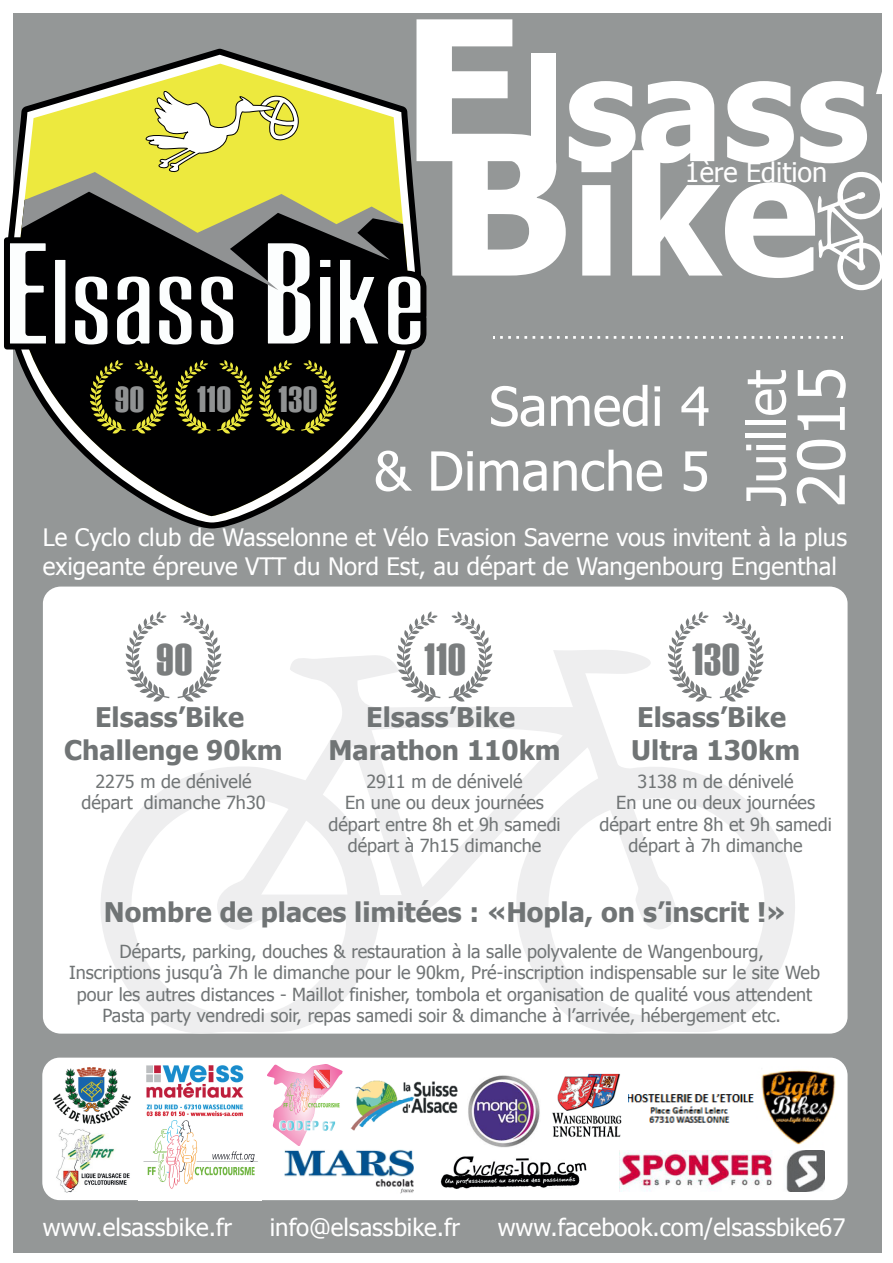
<style>
.page{position:relative;width:893px;height:1263px;background:#fff}
.page>*{position:absolute;margin:0;border:0;box-sizing:border-box;transform-origin:0 0}
.t1{font:700 165px "Tahoma";color:#fff}
.t2{font:700 142.05px "Tahoma";color:#fff}
.t3{font:127.95px "Haettenschweiler";color:#fcfefe;scale:.92 1}
.t4{font:64.65px "Tahoma";color:#fff}
.t5{font:54px/64.8px "Tahoma";color:#fff;text-align:right}
.t6{font:45px "Haettenschweiler";letter-spacing:.025em;color:#7a7d7e}
.t7{font:36.75px "Haettenschweiler";letter-spacing:.025em;color:#909293}
.t8{font:700 27px/32.4px "Tahoma";color:#707475;text-align:center}
.t9{font:27px "Tahoma";color:#fff}
.t10{font:24px/28.8px "Tahoma";color:#fff}
.t11{font:18px/21.6px "Tahoma";color:#707475;text-align:center}
.s1{font-size:195px}
.s2{font-size:151.65px}
</style>
<div class="page">
<div style="left:13px;top:13px;width:868px;height:1240px;background:#949797"></div>
<div style="left:42px;top:1058px;width:806px;height:142px;background:#fff;border-radius:18px"></div>
<div style="left:43px;top:587px;width:805px;height:447px;background:#fff;border-radius:17px"></div>
<svg style="left:817px;top:169px;width:65px;height:123px"></svg>
<img style="left:143px;top:1120px;width:115px;height:69px">
<img style="left:146px;top:1065px;width:98px;height:52px">
<img style="left:440px;top:1156px;width:147px;height:32px">
<img style="left:56px;top:1129px;width:74px;height:63px">
<img style="left:268px;top:1065px;width:75px;height:81px">
<img style="left:54px;top:1067px;width:77px;height:56px">
<img style="left:350px;top:1080px;width:108px;height:51px">
<svg style="left:93px;top:650px;width:717px;height:384px"></svg>
<svg style="left:168px;top:49px;width:101px;height:479px"></svg>
<svg style="left:124px;top:64px;width:186px;height:13px"></svg>
<svg style="left:16px;top:353px;width:395px;height:163px;fill:#060605"></svg>
<svg style="left:90px;top:360px;width:78px;height:74px"></svg>
<svg style="left:175px;top:360px;width:78px;height:74px"></svg>
<svg style="left:259px;top:360px;width:78px;height:74px"></svg>
<svg style="left:4px;top:77px;width:423px;height:276px"></svg>
<img style="left:468px;top:1075px;width:72px;height:72px">
<img style="left:619px;top:1150px;width:205px;height:41px">
<svg style="left:126px;top:611px;width:95px;height:91px"></svg>
<svg style="left:397px;top:611px;width:95px;height:91px"></svg>
<svg style="left:668px;top:611px;width:95px;height:91px"></svg>
<img style="left:628px;top:1094px;width:126px;height:29px">
<img style="left:552px;top:1073px;width:70px;height:64px">
<img style="left:761px;top:1069px;width:75px;height:76px">
<svg style="left:493px;top:336px;width:34px;height:3px"></svg>
<svg style="left:557px;top:336px;width:43px;height:3px"></svg>
<svg style="left:630px;top:336px;width:43px;height:3px"></svg>
<svg style="left:703px;top:336px;width:43px;height:3px"></svg>
<svg style="left:768px;top:336px;width:51px;height:3px"></svg>
<img style="left:285px;top:1149px;width:129px;height:44px">
<h2 class="t2" style="left:402px;top:10px;width:469px"><span class="s1">E</span>lsass</h2>
<h1 class="t1" style="left:438px;top:100px;width:383px"><span class="s1">B</span>ike</h1>
<h3 class="t9" style="left:685px;top:154px;width:144px">1ère Edition</h3>
<h3 class="t3" style="left:5px;top:215px;width:459px"><span class="s2">E</span>lsass <span class="s2">B</span>ike</h3>
<h3 class="t7" style="left:115px;top:374px;width:31px">90</h3>
<h3 class="t7" style="left:197px;top:374px;width:35px">110</h3>
<h3 class="t7" style="left:279px;top:374px;width:40px">130</h3>
<h3 class="t5" style="left:737px;top:506px;width:138px;rotate:-90deg">Juillet</h3>
<h3 class="t4" style="left:778px;top:508px;width:143px;rotate:-90deg">2015</h3>
<h3 class="t5" style="left:374px;top:377px;width:337px">Samedi 4<br>&amp; Dimanche 5</h3>
<h3 class="t10" style="left:43px;top:524px;width:806px">Le Cyclo club de Wasselonne et Vélo Evasion Saverne vous invitent à la plus exigeante épreuve VTT du Nord Est, au départ de Wangenbourg Engenthal</h3>
<h3 class="t6" style="left:157px;top:629px;width:37px">90</h3>
<h3 class="t6" style="left:424px;top:629px;width:43px">110</h3>
<h3 class="t6" style="left:692px;top:629px;width:49px">130</h3>
<h3 class="t8" style="left:64px;top:702px;width:220px">Elsass’Bike<br>Challenge 90km</h3>
<h3 class="t8" style="left:328px;top:702px;width:234px">Elsass’Bike<br>Marathon 110km</h3>
<h3 class="t8" style="left:631px;top:702px;width:170px;text-align:left">Elsass’Bike<br>Ultra 130km</h3>
<p class="t11" style="left:81px;top:771px;width:186px">2275 m de dénivelé départ dimanche 7h30</p>
<p class="t11" style="left:328px;top:771px;width:234px">2911 m de dénivelé<br>En une ou deux journées départ entre 8h et 9h samedi départ à 7h15 dimanche</p>
<p class="t11" style="left:600px;top:771px;width:234px">3138 m de dénivelé<br>En une ou deux journées départ entre 8h et 9h samedi départ à 7h dimanche</p>
<h3 class="t8" style="left:104px;top:897px;width:683px">Nombre de places limitées : «Hopla, on s’inscrit !»</h3>
<p class="t11" style="left:69px;top:941px;width:752px">Départs, parking, douches &amp; restauration à la salle polyvalente de Wangenbourg,<br>Inscriptions jusqu’à 7h le dimanche pour le 90km, Pré-inscription indispensable sur le site Web pour les autres distances - Maillot finisher, tombola et organisation de qualité vous attendent Pasta party vendredi soir, repas samedi soir &amp; dimanche à l’arrivée, hébergement etc.</p>
<h3 class="t10" style="left:43px;top:1214px;width:191px">www.elsassbike.fr</h3>
<h3 class="t10" style="left:270px;top:1214px;width:192px">info@elsassbike.fr</h3>
<h3 class="t10" style="left:498px;top:1214px;width:349px">www.facebook.com/elsassbike67</h3>
</div>
